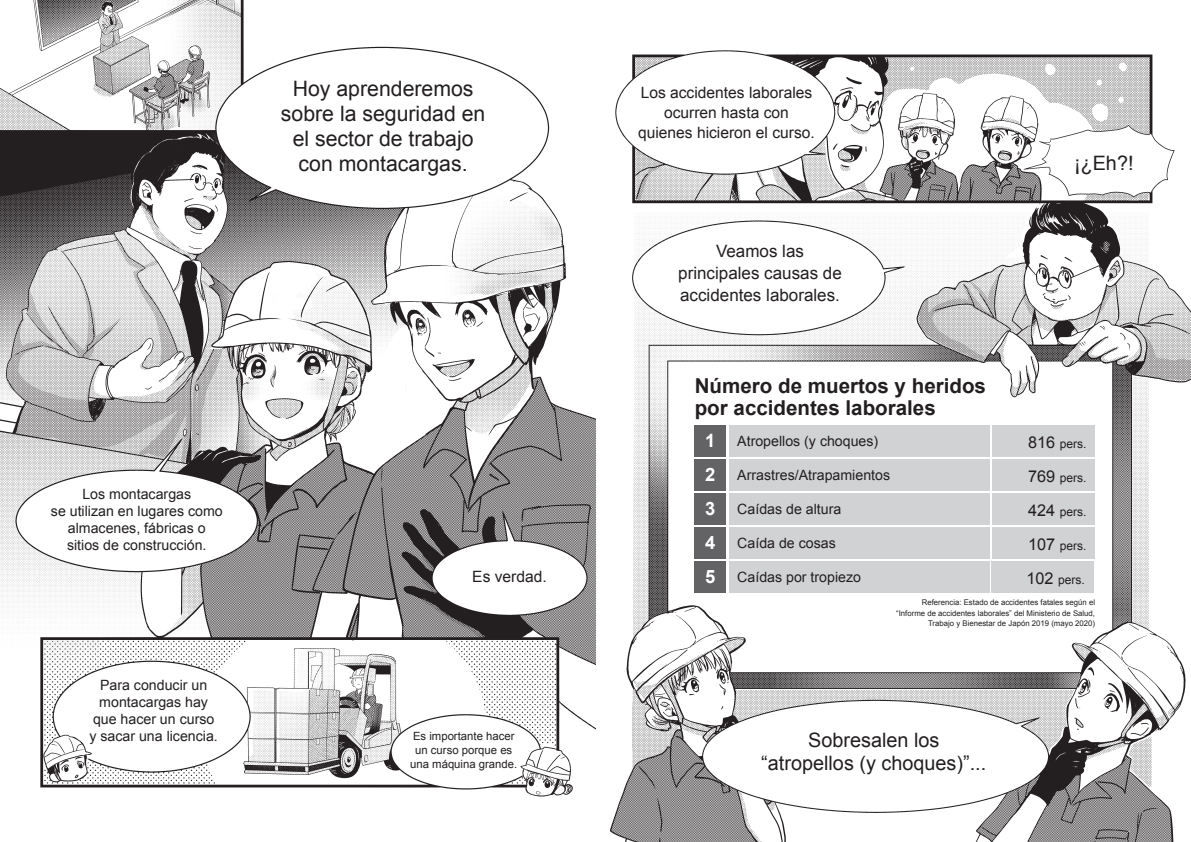
<style>
.page{position:relative;width:1191px;height:842px;background:#fff}
.page>*{position:absolute;margin:0;border:0;box-sizing:border-box;transform-origin:0 0}
.労災_マンガセリフA_L3{font:21.3px "Arial";color:#231f20}
.発生件数_見出し{font:700 20.6px "Arial";color:#231f20}
.労災_マンガセリフA_L2{font:19.8px "Arial";color:#231f20}
.発生件数_No{font:700 18.4px "Arial";color:#fff}
.労災_マンガセリフA_L1{font:17px "Arial";color:#231f20}
.労災_マンガ_Arial_基本{font:15.6px "Arial";color:#231f20}
.労災_マンガ_Arial_S1{font:14.2px "Arial";color:#231f20}
.発生件数_項目_1L{font:14.2px "Arial";color:#231f20}
.発生件数_数値{font:12px "Arial";color:#231f20}
.労災_マンガ_Arial_S3{font:11.3px "Arial";color:#231f20}
.発生件数_注{font:7.8px "Arial";color:#231f20}
.s1{font-size:16.3px}
</style>
<div class="page">
<img style="left:0;top:0;width:1191px;height:842px">
<div style="left:694px;top:425px;width:32px;height:31px;background:#636366"></div>
<div style="left:729px;top:425px;width:260px;height:31px;background:#d1d2d4"></div>
<div style="left:992px;top:425px;width:103px;height:31px;background:#d1d2d4"></div>
<div style="left:694px;top:459px;width:32px;height:31px;background:#636366"></div>
<div style="left:729px;top:459px;width:260px;height:31px;background:#d1d2d4"></div>
<div style="left:992px;top:459px;width:103px;height:31px;background:#d1d2d4"></div>
<div style="left:694px;top:493px;width:32px;height:31px;background:#636366"></div>
<div style="left:729px;top:493px;width:260px;height:31px;background:#d1d2d4"></div>
<div style="left:992px;top:493px;width:103px;height:31px;background:#d1d2d4"></div>
<div style="left:694px;top:527px;width:32px;height:31px;background:#636366"></div>
<div style="left:729px;top:527px;width:260px;height:31px;background:#d1d2d4"></div>
<div style="left:992px;top:527px;width:103px;height:31px;background:#d1d2d4"></div>
<div style="left:694px;top:561px;width:32px;height:31px;background:#636366"></div>
<div style="left:729px;top:561px;width:260px;height:31px;background:#d1d2d4"></div>
<div style="left:990px;top:561px;width:103px;height:31px;background:#d1d2d4"></div>
<p class="労災_マンガセリフA_L3" style="left:293px;top:75px;width:182px">Hoy aprenderemos</p>
<p class="労災_マンガセリフA_L3" style="left:281px;top:100px;width:206px">sobre la seguridad en</p>
<p class="労災_マンガセリフA_L3" style="left:293px;top:124px;width:182px">el sector de trabajo</p>
<p class="労災_マンガセリフA_L3" style="left:299px;top:149px;width:170px">con montacargas.</p>
<p class="労災_マンガ_Arial_S1" style="left:82px;top:485px;width:110px">Los montacargas</p>
<p class="労災_マンガ_Arial_S1" style="left:51px;top:502px;width:173px">se utilizan en lugares como</p>
<p class="労災_マンガ_Arial_S1" style="left:68px;top:519px;width:139px">almacenes, fábricas o</p>
<p class="労災_マンガ_Arial_S1" style="left:67px;top:536px;width:141px">sitios de construcción.</p>
<p class="労災_マンガ_Arial_基本" style="left:472px;top:566px;width:76px">Es verdad.</p>
<p class="労災_マンガ_Arial_S1" style="left:100px;top:676px;width:109px">Para conducir un</p>
<p class="労災_マンガ_Arial_S1" style="left:99px;top:693px;width:110px">montacargas hay</p>
<p class="労災_マンガ_Arial_S1" style="left:93px;top:710px;width:123px">que hacer un curso</p>
<p class="労災_マンガ_Arial_S1" style="left:89px;top:727px;width:130px">y sacar una licencia.</p>
<p class="労災_マンガ_Arial_S3" style="left:413px;top:728px;width:103px">Es importante hacer</p>
<p class="労災_マンガ_Arial_S3" style="left:415px;top:742px;width:99px">un curso porque es</p>
<p class="労災_マンガ_Arial_S3" style="left:410px;top:757px;width:109px">una máquina grande.</p>
<p class="労災_マンガ_Arial_基本" style="left:640px;top:83px;width:173px">Los accidentes laborales</p>
<p class="労災_マンガ_Arial_基本" style="left:664px;top:103px;width:126px">ocurren hasta con</p>
<p class="労災_マンガ_Arial_基本" style="left:638px;top:122px;width:178px">quienes hicieron el curso.</p>
<p class="労災_マンガセリフA_L1" style="left:716px;top:240px;width:89px">Veamos las</p>
<p class="労災_マンガセリフA_L1" style="left:678px;top:262px;width:165px">principales causas de</p>
<p class="労災_マンガセリフA_L1" style="left:680px;top:284px;width:161px">accidentes laborales.</p>
<p class="発生件数_見出し" style="left:694px;top:372px;width:293px">Número de muertos y heridos</p>
<p class="発生件数_見出し" style="left:694px;top:394px;width:243px">por accidentes laborales</p>
<p class="労災_マンガセリフA_L2" style="left:1074px;top:150px;width:61px">¡¿Eh?!</p>
<p class="発生件数_No" style="left:705px;top:429px;width:12px">1</p>
<p class="発生件数_項目_1L" style="left:737px;top:432px;width:142px">Atropellos (y choques)</p>
<p class="発生件数_数値" style="left:1028px;top:436px;width:60px"><span class="s1">816</span> pers.</p>
<p class="発生件数_No" style="left:705px;top:463px;width:12px">2</p>
<p class="発生件数_項目_1L" style="left:737px;top:466px;width:154px">Arrastres/Atrapamientos</p>
<p class="発生件数_数値" style="left:1028px;top:470px;width:60px"><span class="s1">769</span> pers.</p>
<p class="発生件数_No" style="left:705px;top:497px;width:12px">3</p>
<p class="発生件数_項目_1L" style="left:737px;top:500px;width:105px">Caídas de altura</p>
<p class="発生件数_数値" style="left:1028px;top:504px;width:60px"><span class="s1">424</span> pers.</p>
<p class="発生件数_No" style="left:705px;top:531px;width:12px">4</p>
<p class="発生件数_項目_1L" style="left:737px;top:534px;width:100px">Caída de cosas</p>
<p class="発生件数_数値" style="left:1028px;top:538px;width:60px"><span class="s1">107</span> pers.</p>
<p class="発生件数_No" style="left:705px;top:565px;width:12px">5</p>
<p class="発生件数_項目_1L" style="left:737px;top:568px;width:125px">Caídas por tropiezo</p>
<p class="発生件数_数値" style="left:1026px;top:572px;width:60px"><span class="s1">102</span> pers.</p>
<p class="発生件数_注" style="left:921px;top:597px;width:175px">Referencia: Estado de accidentes fatales según el</p>
<p class="発生件数_注" style="left:896px;top:608px;width:200px">“Informe de accidentes laborales” del Ministerio de Salud,</p>
<p class="発生件数_注" style="left:928px;top:618px;width:168px">Trabajo y Bienestar de Japón 2019 (mayo 2020)</p>
<p class="労災_マンガセリフA_L2" style="left:808px;top:727px;width:133px">Sobresalen los</p>
<p class="労災_マンガセリフA_L2" style="left:761px;top:750px;width:226px">“atropellos (y choques)”...</p>
</div>
